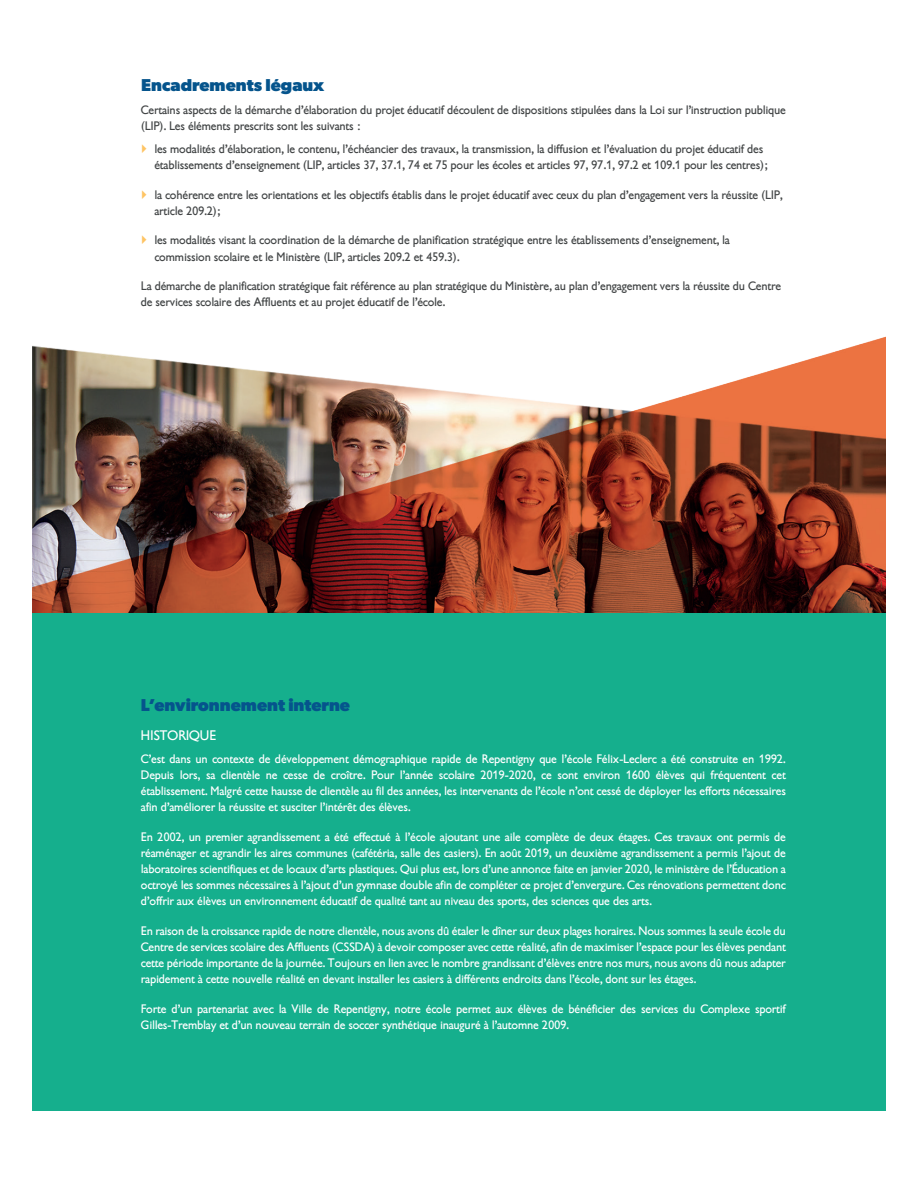
<style>
.page{position:relative;width:918px;height:1188px;background:#fff}
.page>*{position:absolute;margin:0;border:0;box-sizing:border-box;transform-origin:0 0}
.t1{font:700 17.25px "Gibson";color:#05548c}
.t2{font:13.5px "Gibson";color:#fff}
.t3{font:12px/16.2px "Gibson";color:#fff;text-align:justify}
.t4{font:12px/16.2px "Gibson";color:#424546}
</style>
<div class="page">
<div style="left:32px;top:580px;width:854px;height:531px;background:#15af8d"></div>
<img style="left:32px;top:336px;width:854px;height:277px">
<h1 class="t1" style="left:141px;top:75px;width:185px">Encadrements légaux</h1>
<p class="t4" style="left:141px;top:102px;width:646px">Certains aspects de la démarche d’élaboration du projet éducatif découlent de dispositions stipulées dans la Loi sur l’instruction publique (LIP). Les éléments prescrits sont les suivants :</p>
<p class="t4" style="left:155px;top:141px;width:614px">les modalités d’élaboration, le contenu, l’échéancier des travaux, la transmission, la diffusion et l’évaluation du projet éducatif des établissements d’enseignement (LIP, articles 37, 37.1, 74 et 75 pour les écoles et articles 97, 97.1, 97.2 et 109.1 pour les centres);</p>
<p class="t4" style="left:155px;top:187px;width:630px">la cohérence entre les orientations et les objectifs établis dans le projet éducatif avec ceux du plan d’engagement vers la réussite (LIP, article 209.2);</p>
<p class="t4" style="left:155px;top:232px;width:577px">les modalités visant la coordination de la démarche de planification stratégique entre les établissements d’enseignement, la commission scolaire et le Ministère (LIP, articles 209.2 et 459.3).</p>
<p class="t4" style="left:141px;top:278px;width:642px">La démarche de planification stratégique fait référence au plan stratégique du Ministère, au plan d’engagement vers la réussite du Centre de services scolaire des Affluents et au projet éducatif de l’école.</p>
<h1 class="t1" style="left:141px;top:694px;width:211px">L’environnement interne</h1>
<p class="t2" style="left:141px;top:728px;width:76px">HISTORIQUE</p>
<p class="t3" style="left:141px;top:751px;width:646px">C’est dans un contexte de développement démographique rapide de Repentigny que l’école Félix-Leclerc a été construite en 1992.<br>Depuis lors, sa clientèle ne cesse de croître. Pour l’année scolaire 2019-2020, ce sont environ 1600 élèves qui fréquentent cet établissement. Malgré cette hausse de clientèle au fil des années, les intervenants de l’école n’ont cessé de déployer les efforts nécessaires afin d’améliorer la réussite et susciter l’intérêt des élèves.</p>
<p class="t3" style="left:141px;top:829px;width:646px">En 2002, un premier agrandissement a été effectué à l’école ajoutant une aile complète de deux étages. Ces travaux ont permis de réaménager et agrandir les aires communes (cafétéria, salle des casiers). En août 2019, un deuxième agrandissement a permis l’ajout de laboratoires scientifiques et de locaux d’arts plastiques. Qui plus est, lors d’une annonce faite en janvier 2020, le ministère de l’Éducation a octroyé les sommes nécessaires à l’ajout d’un gymnase double afin de compléter ce projet d’envergure. Ces rénovations permettent donc d’offrir aux élèves un environnement éducatif de qualité tant au niveau des sports, des sciences que des arts.</p>
<p class="t3" style="left:141px;top:923px;width:646px">En raison de la croissance rapide de notre clientèle, nous avons dû étaler le dîner sur deux plages horaires. Nous sommes la seule école du Centre de services scolaire des Affluents (CSSDA) à devoir composer avec cette réalité, afin de maximiser l’espace pour les élèves pendant cette période importante de la journée. Toujours en lien avec le nombre grandissant d’élèves entre nos murs, nous avons dû nous adapter rapidement à cette nouvelle réalité en devant installer les casiers à différents endroits dans l’école, dont sur les étages.</p>
<p class="t3" style="left:141px;top:1001px;width:646px">Forte d’un partenariat avec la Ville de Repentigny, notre école permet aux élèves de bénéficier des services du Complexe sportif<br>Gilles-Tremblay et d’un nouveau terrain de soccer synthétique inauguré à l’automne 2009.</p>
</div>
